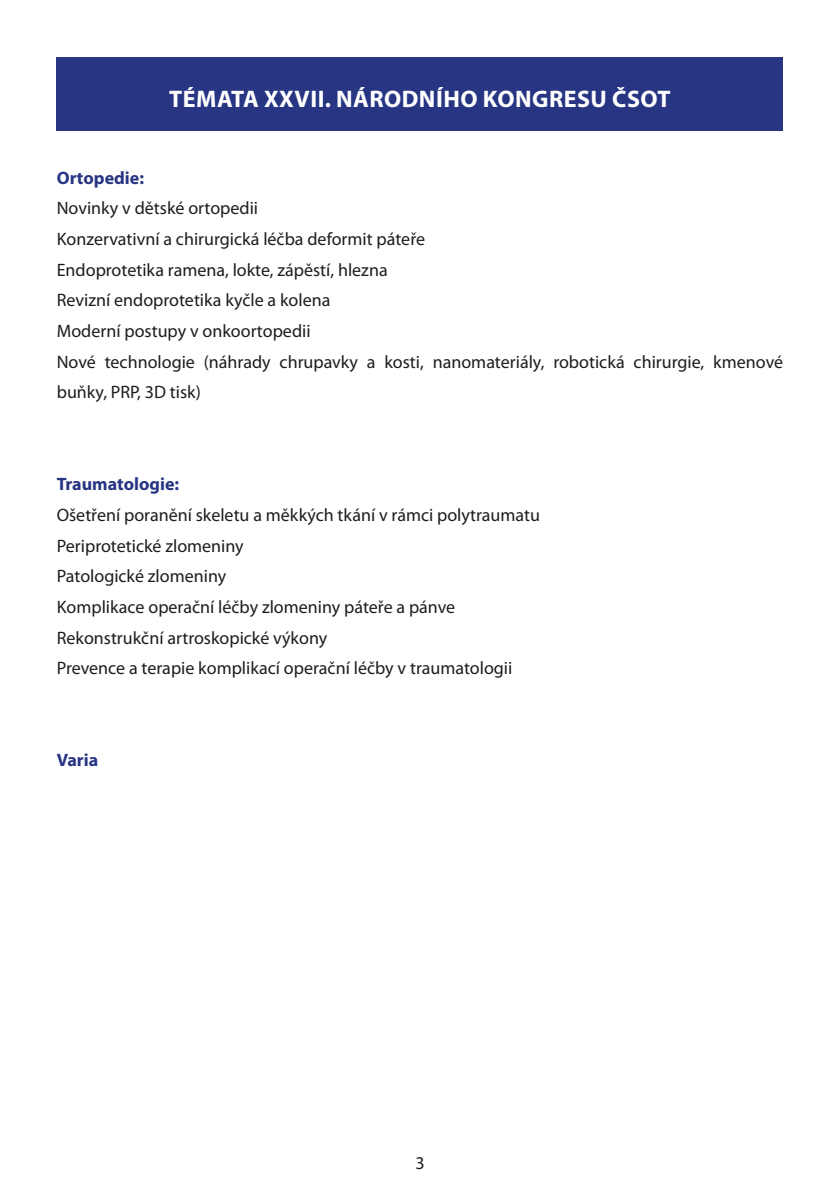
<style>
.page{position:relative;width:840px;height:1191px;background:#fff}
.page>*{position:absolute;margin:0;border:0;box-sizing:border-box;transform-origin:0 0}
.t1{font:700 24px "Myriad Pro";letter-spacing:.02em;color:#fff}
.t2{font:18px/30.6px "Myriad Pro";color:#1d1d1b}
.t3{font:700 18px "Myriad Pro";color:#283583}
</style>
<div class="page">
<div style="left:57px;top:57px;width:725px;height:73px;background:#283583"></div>
<h1 class="t1" style="left:169px;top:83px;width:502px">TÉMATA XXVII. NÁRODNÍHO KONGRESU ČSOT</h1>
<p class="t3" style="left:57px;top:166px;width:89px">Ortopedie:</p>
<p class="t2" style="left:57px;top:193px;width:727px">Novinky v dětské ortopedii<br>Konzervativní a chirurgická léčba deformit páteře<br>Endoprotetika ramena, lokte, zápěstí, hlezna<br>Revizní endoprotetika kyčle a kolena<br>Moderní postupy v onkoortopedii<br>Nové technologie (náhrady chrupavky a kosti, nanomateriály, robotická chirurgie, kmenové buňky, PRP, 3D tisk)</p>
<p class="t3" style="left:57px;top:472px;width:124px">Traumatologie:</p>
<p class="t2" style="left:57px;top:499px;width:484px">Ošetření poranění skeletu a měkkých tkání v rámci polytraumatu Periprotetické zlomeniny<br>Patologické zlomeniny<br>Komplikace operační léčby zlomeniny páteře a pánve Rekonstrukční artroskopické výkony<br>Prevence a terapie komplikací operační léčby v traumatologii</p>
<p class="t3" style="left:57px;top:748px;width:43px">Varia</p>
<p class="t2" style="left:415px;top:1147px;width:11px">3</p>
</div>
